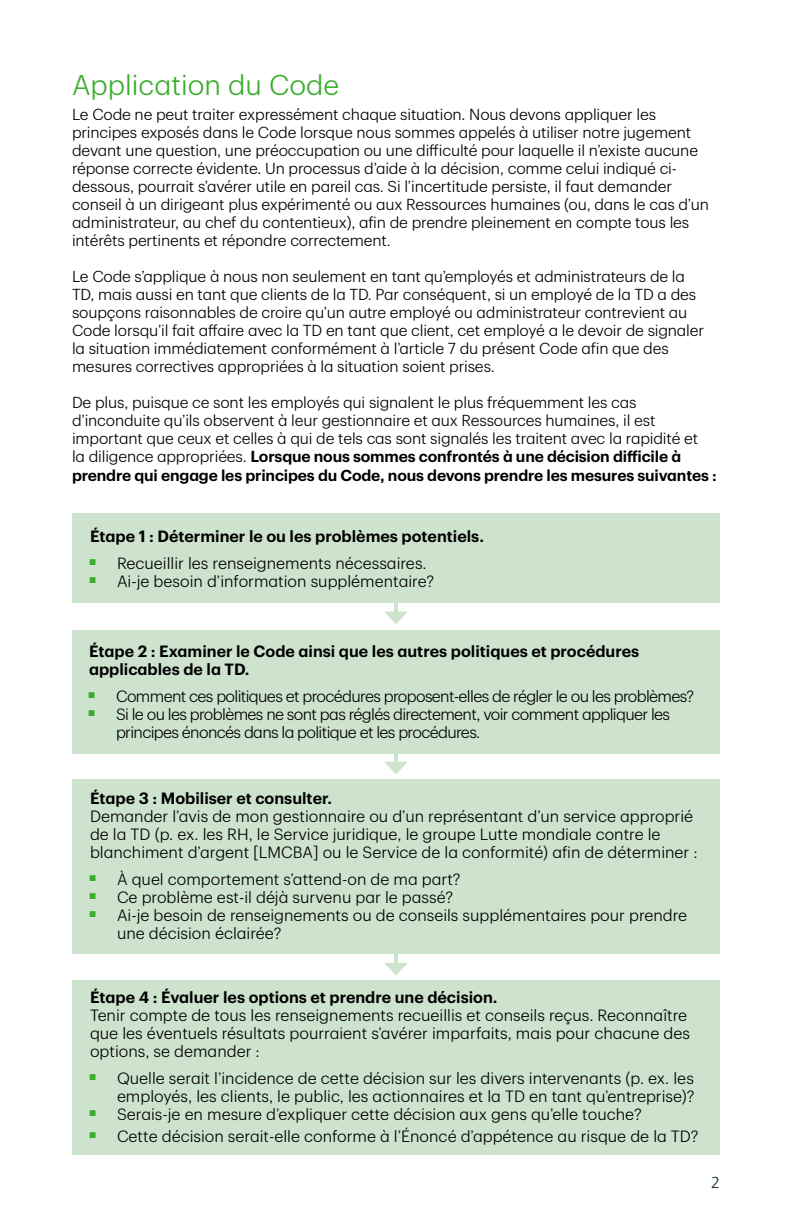
<style>
.page{position:relative;width:792px;height:1224px;background:#fff}
.page>*{position:absolute;margin:0;border:0;box-sizing:border-box;transform-origin:0 0}
.t1{font:300 28px "TD Graphik";color:#3aad2c}
.t2{font:300 16px/18px "TD Graphik";color:#000}
.t3{font:600 16px/18px "TD Graphik";color:#000}
.t4{font:300 16px/18px "TD Graphik";letter-spacing:-.04em;color:#000}
.t5{font:300 16px "Frutiger LT Std";color:#14302a}
.t6{font:300 15.6px/18px "TD Graphik";letter-spacing:-.01em;color:#000}
.s1{font-weight:600}
</style>
<div class="page">
<div style="left:72px;top:513px;width:648px;height:90px;background:#cde3ce"></div>
<div style="left:72px;top:630px;width:648px;height:124px;background:#cde3ce"></div>
<div style="left:72px;top:779px;width:648px;height:175px;background:#cde3ce"></div>
<div style="left:72px;top:980px;width:648px;height:175px;background:#cde3ce"></div>
<hr style="left:394px;top:600px;width:4px;height:15px;background:#cde3ce">
<svg style="left:385px;top:612px;width:22px;height:12px"></svg>
<hr style="left:394px;top:750px;width:4px;height:15px;background:#cde3ce">
<svg style="left:385px;top:762px;width:22px;height:12px"></svg>
<hr style="left:394px;top:951px;width:4px;height:16px;background:#cde3ce">
<svg style="left:384px;top:963px;width:24px;height:12px"></svg>
<h1 class="t1" style="left:72px;top:64px;width:269px">Application du Code</h1>
<p class="t6" style="left:72px;top:104px;width:638px">Le Code ne peut traiter expressément chaque situation. Nous devons appliquer les principes exposés dans le Code lorsque nous sommes appelés à utiliser notre jugement devant une question, une préoccupation ou une difficulté pour laquelle il n’existe aucune réponse correcte évidente. Un processus d’aide à la décision, comme celui indiqué ci&shy;dessous, pourrait s’avérer utile en pareil cas. Si l’incertitude persiste, il faut demander conseil à un dirigeant plus expérimenté ou aux Ressources humaines (ou, dans le cas d’un administrateur, au chef du contentieux), afin de prendre pleinement en compte tous les intérêts pertinents et répondre correctement.</p>
<p class="t6" style="left:72px;top:266px;width:634px">Le Code s’applique à nous non seulement en tant qu’employés et administrateurs de la TD, mais aussi en tant que clients de la TD. Par conséquent, si un employé de la TD a des soupçons raisonnables de croire qu’un autre employé ou administrateur contrevient au Code lorsqu’il fait affaire avec la TD en tant que client, cet employé a le devoir de signaler la situation immédiatement conformément à l’article 7 du présent Code afin que des mesures correctives appropriées à la situation soient prises.</p>
<p class="t6" style="left:72px;top:392px;width:646px">De plus, puisque ce sont les employés qui signalent le plus fréquemment les cas d’inconduite qu’ils observent à leur gestionnaire et aux Ressources humaines, il est important que ceux et celles à qui de tels cas sont signalés les traitent avec la rapidité et<br>la diligence appropriées. <span class="s1">Lorsque nous sommes confrontés à une décision difficile à prendre qui engage les principes du Code, nous devons prendre les mesures suivantes :</span></p>
<p class="t3" style="left:90px;top:526px;width:396px">Étape 1 : Déterminer le ou les problèmes potentiels.</p>
<p class="t2" style="left:117px;top:553px;width:319px">Recueillir les renseignements nécessaires.<br>Ai-je besoin d’information supplémentaire?</p>
<p class="t3" style="left:89px;top:641px;width:552px">Étape 2 : Examiner le Code ainsi que les autres politiques et procédures applicables de la TD.</p>
<p class="t4" style="left:116px;top:686px;width:580px">Comment ces politiques et procédures proposent-elles de régler le ou les problèmes?<br>Si le ou les problèmes ne sont pas réglés directement, voir comment appliquer les principes énoncés dans la politique et les procédures.</p>
<p class="t3" style="left:90px;top:788px;width:244px">Étape 3 : Mobiliser et consulter.</p>
<p class="t2" style="left:90px;top:806px;width:609px">Demander l’avis de mon gestionnaire ou d’un représentant d’un service approprié de la TD (p. ex. les RH, le Service juridique, le groupe Lutte mondiale contre le blanchiment d’argent [LMCBA] ou le Service de la conformité) afin de déterminer :</p>
<p class="t2" style="left:117px;top:869px;width:572px">À quel comportement s’attend-on de ma part?<br>Ce problème est-il déjà survenu par le passé?<br>Ai-je besoin de renseignements ou de conseils supplémentaires pour prendre une décision éclairée?</p>
<p class="t3" style="left:90px;top:987px;width:409px">Étape 4 : Évaluer les options et prendre une décision.</p>
<p class="t2" style="left:90px;top:1005px;width:602px">Tenir compte de tous les renseignements recueillis et conseils reçus. Reconnaître que les éventuels résultats pourraient s’avérer imparfaits, mais pour chacune des options, se demander :</p>
<p class="t2" style="left:117px;top:1068px;width:579px;text-align:justify">Quelle serait l’incidence de cette décision sur les divers intervenants (p. ex. les employés, les clients, le public, les actionnaires et la TD en tant qu’entreprise)?<br>Serais-je en mesure d’expliquer cette décision aux gens qu’elle touche?</p>
<p class="t2" style="left:117px;top:1126px;width:583px">Cette décision serait-elle conforme à l’Énoncé d’appétence au risque de la TD?</p>
<p class="t5" style="left:711px;top:1173px;width:10px">2</p>
</div>
